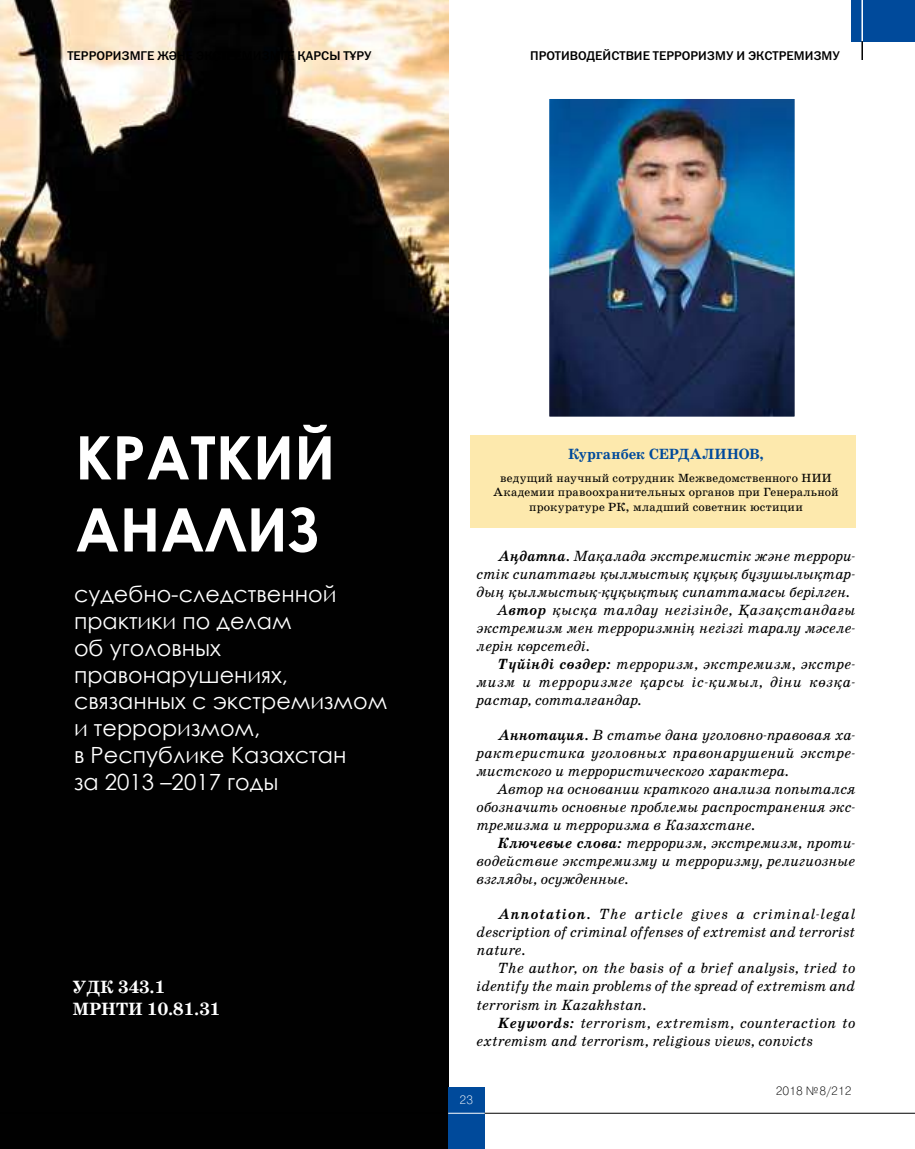
<style>
.page{position:relative;width:915px;height:1149px;background:#fff}
.page>*{position:absolute;margin:0;border:0;box-sizing:border-box;transform-origin:0 0}
.t1{font:700 60px/72px "KZ Century Gothic";color:#fff}
.t2{font:22.35px/26.7px "KZ Century Gothic";color:#fff}
.t3{font:700 18px/21.6px "DS School";color:#fff}
.t4{font:italic 15px/18px "DS School";letter-spacing:-.005em;color:#000;text-align:justify}
.t5{font:italic 15px "DS School";letter-spacing:.03em;color:#000}
.t6{font:italic 15px "DS School";letter-spacing:.015em;color:#000}
.t7{font:700 15px "DS School";letter-spacing:.005em;color:#004a9b}
.t8{font:500 12.75px "DS Franklin Gothic";color:#000}
.t9{font:12px/14.4px "DS School";letter-spacing:.02em;color:#000;text-align:center}
.t10{font:300 12px "DS Pragmatica";color:#000}
.t11{font:300 12px "DS Pragmatica";color:#fff}
.s1{font-weight:700}
</style>
<div class="page">
<img style="left:0;top:0;width:448px;height:1148px">
<div style="left:470px;top:435px;width:385px;height:92px;background:#fde9ad"></div>
<img style="left:549px;top:99px;width:244px;height:317px">
<div style="left:544px;top:94px;width:254px;height:327px;border:4px solid #fff"></div>
<div style="left:448px;top:1086px;width:36px;height:62px;background:#004a9b"></div>
<div style="left:851px;top:0;width:63px;height:41px;background:#004a9b"></div>
<hr style="left:861px;top:0;width:1px;height:41px;background:#fff">
<svg style="left:861px;top:41px;width:1px;height:19px"></svg>
<hr style="left:484px;top:1112px;width:430px;height:1px;background:#000">
<hr style="left:0;top:1112px;width:448px;height:1px;background:#000">
<hr style="left:448px;top:1112px;width:36px;height:1px;background:#fff">
<p class="t8" style="left:67px;top:49px;width:305px">ТЕРРОРИЗМГЕ ЖӘНЕ ЭКСТРЕМИЗМГЕ ҚАРСЫ ТҰРУ</p>
<p class="t8" style="left:530px;top:49px;width:311px">ПРОТИВОДЕЙСТВИЕ ТЕРРОРИЗМУ И ЭКСТРЕМИЗМУ</p>
<h1 class="t1" style="left:75px;top:419px;width:262px">КРАТКИЙ<br>АНАЛИЗ</h1>
<h2 class="t2" style="left:74px;top:580px;width:315px">судебно-следственной практики по делам<br>об уголовных правонарушениях, связанных с экстремизмом и терроризмом,<br>в Республике Казахстан<br>за 2013 –2017 годы</h2>
<p class="t3" style="left:72px;top:976px;width:149px">УДК 343.1<br>МРНТИ 10.81.31</p>
<p class="t7" style="left:568px;top:446px;width:197px">Курганбек СЕРДАЛИНОВ,</p>
<p class="t9" style="left:493px;top:470px;width:346px">ведущий научный сотрудник Межведомственного НИИ<br>Академии правоохранительных органов при Генеральной прокуратуре РК, младший советник юстиции</p>
<p class="t4" style="left:497px;top:547px;width:359px"><span class="s1">Аңдатпа.</span> Мақалада экстремистік және террори-</p>
<p class="t4" style="left:476px;top:565px;width:380px">стік сипаттағы қылмыстық құқық бұзушылықтар-</p>
<p class="t4" style="left:476px;top:583px;width:374px">дың қылмыстық-құқықтық сипаттамасы берілген.</p>
<p class="t6" style="left:497px;top:601px;width:359px">А<span class="s1">втор</span> қысқа талдау негізінде, Қазақстандағы</p>
<p class="t4" style="left:476px;top:619px;width:380px">экстремизм мен терроризмнің негізгі таралу мәселе-</p>
<p class="t4" style="left:476px;top:637px;width:114px">лерін көрсетеді.</p>
<p class="t4" style="left:497px;top:655px;width:359px"><span class="s1">Түйінді сөздер:</span> терроризм, экстремизм, экстре-</p>
<p class="t5" style="left:476px;top:673px;width:380px">мизм и терроризмге қарсы іс-қимыл, діни көзқа-</p>
<p class="t4" style="left:476px;top:691px;width:166px">растар, сотталғандар.</p>
<p class="t4" style="left:476px;top:726px;width:380px;text-indent:21px"><span class="s1">Аннотация.</span> В статье дана уголовно-правовая ха&shy;рактеристика уголовных правонарушений экстре&shy;мистского и террористического характера.</p>
<p class="t4" style="left:476px;top:780px;width:380px;text-indent:21px">Автор на основании краткого анализа попытался обозначить основные проблемы распространения экс&shy;тремизма и терроризма в Казахстане.</p>
<p class="t4" style="left:476px;top:834px;width:380px;text-indent:21px"><span class="s1">Ключевые слова:</span> терроризм, экстремизм, проти&shy;водействие экстремизму и терроризму, религиозные взгляды, осужденные.</p>
<p class="t4" style="left:476px;top:905px;width:380px;text-indent:21px"><span class="s1">Аnnotation.</span> The article gives a criminal-legal description of criminal offenses of extremist and terrorist nature.</p>
<p class="t4" style="left:476px;top:959px;width:380px;text-indent:21px">The author, on the basis of a brief analysis, tried to identify the main problems of the spread of extremism and terrorism in Kazakhstan.</p>
<p class="t4" style="left:476px;top:1013px;width:380px;text-indent:21px"><span class="s1">Keywords:</span> terrorism, extremism, counteraction to extremism and terrorism, religious views, convicts</p>
<p class="t11" style="left:459px;top:1092px;width:15px">23</p>
<p class="t10" style="left:775px;top:1084px;width:77px">2018 №8/212</p>
</div>
